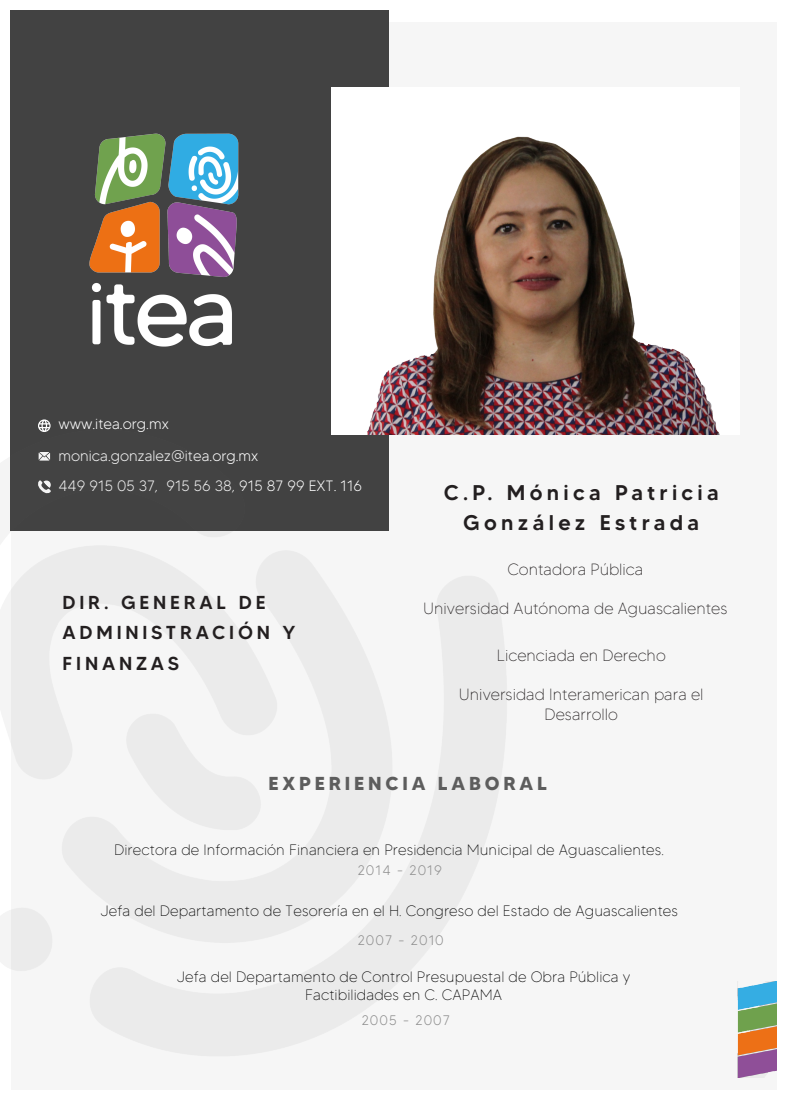
<style>
.page{position:relative;width:787px;height:1100px;background:#fff}
.page>*{position:absolute;margin:0;border:0;box-sizing:border-box;transform-origin:0 0}
.t1{font:500 21.25px/30.8px "MADETOMMY";letter-spacing:.2em;color:#231f20;text-align:center}
.t2{font:500 18.75px/30.8px "MADETOMMY";letter-spacing:.2em;color:#231f20}
.t3{font:700 18.75px "MADETOMMY";letter-spacing:.2em;color:#5d5d5d}
.t4{font:100 16.25px/19.5px "MADETOMMY";color:#231f20;text-align:center}
.t5{font:100 15px/18px "MADETOMMY";letter-spacing:.005em;color:#000;text-align:center}
.t6{font:300 15px/31.1px "MADETOMMY";color:#fff}
.t7{font:300 13.75px "MADETOMMY";letter-spacing:.07em;color:#8c8c8c}
</style>
<div class="page">
<div style="left:11px;top:22px;width:765px;height:1067px;background:#f6f6f6"></div>
<div style="left:11px;top:11px;width:378px;height:520px;background:#424242"></div>
<img style="left:10px;top:94px;width:148px;height:299px">
<img style="left:737px;top:981px;width:39px;height:96px">
<img style="left:0;top:393px;width:506px;height:663px">
<img style="left:158px;top:87px;width:562px;height:348px">
<p class="t6" style="left:58px;top:408px;width:201px">www.itea.org.mx monica.gonzalez@itea.org.mx</p>
<p class="t6" style="left:58px;top:470px;width:305px">449 915 05 37, 915 56 38, 915 87 99 EXT. 116</p>
<p class="t2" style="left:63px;top:586px;width:204px">DIR. GENERAL DE</p>
<p class="t2" style="left:63px;top:617px;width:234px">ADMINISTRACIÓN Y<br>FINANZAS</p>
<h1 class="t1" style="left:444px;top:477px;width:276px">C.P. Mónica Patricia<br>González Estrada</h1>
<p class="t4" style="left:507px;top:560px;width:137px">Contadora Pública</p>
<p class="t4" style="left:423px;top:599px;width:306px">Universidad Autónoma de Aguascalientes</p>
<p class="t4" style="left:497px;top:645px;width:170px">Licenciada en Derecho</p>
<p class="t4" style="left:459px;top:684px;width:246px">Universidad Interamerican para el<br>Desarrollo</p>
<p class="t3" style="left:268px;top:771px;width:280px">EXPERIENCIA LABORAL</p>
<p class="t5" style="left:114px;top:840px;width:551px">Directora de Información Financiera en Presidencia Municipal de Aguascalientes.</p>
<p class="t7" style="left:358px;top:862px;width:86px">2014 - 2019</p>
<p class="t5" style="left:100px;top:901px;width:579px">Jefa del Departamento de Tesorería en el H. Congreso del Estado de Aguascalientes</p>
<p class="t7" style="left:358px;top:931px;width:88px">2007 - 2010</p>
<p class="t5" style="left:177px;top:967px;width:455px">Jefa del Departamento de Control Presupuestal de Obra Pública y<br>Factibilidades en C. CAPAMA</p>
<p class="t7" style="left:362px;top:1011px;width:90px">2005 - 2007</p>
</div>
